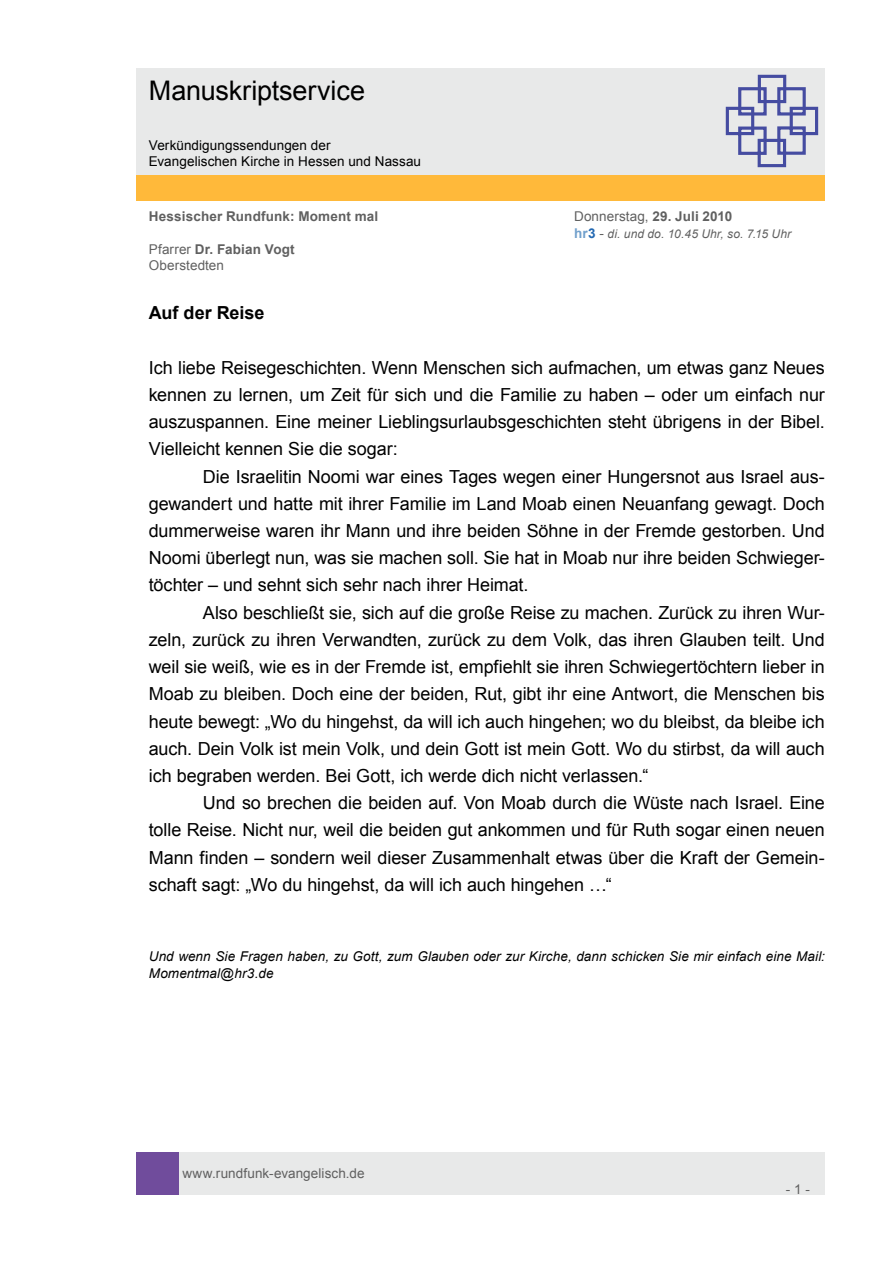
<style>
.page{position:relative;width:893px;height:1263px;background:#fff}
.page>*{position:absolute;margin:0;border:0;box-sizing:border-box;transform-origin:0 0}
.t1{font:27px "Arial";letter-spacing:-.005em;color:#000}
.t2{font:18px/27.2px "Arial";letter-spacing:-.005em;color:#000;text-align:justify}
.t3{font:700 18px "Arial";color:#000}
.t4{font:italic 13.5px/16.2px "Arial";letter-spacing:.005em;color:#000}
.t5{font:13.5px/16.2px "Arial";letter-spacing:.005em;color:#606060}
.t6{font:13.5px/16.2px "Arial";letter-spacing:.005em;color:#000}
.t7{font:700 13.5px "Arial";letter-spacing:.015em;color:#606060}
.t8{font:italic 12px "Arial";letter-spacing:.01em;color:#606060}
.s1{font-weight:700}
.s2{font-weight:700;font-style:normal;font-size:13.5px;color:#71a0cc}
.s3{font-weight:700;font-style:normal;font-size:13.5px;color:#2369b2}
.s4{font-style:normal;font-size:13.5px}
</style>
<div class="page">
<div style="left:179px;top:1152px;width:646px;height:43px;background:#e8e9e9"></div>
<div style="left:136px;top:1152px;width:43px;height:43px;background:#704c9c"></div>
<div style="left:136px;top:175px;width:689px;height:26px;background:#ffb93a"></div>
<div style="left:136px;top:68px;width:689px;height:106px;background:#e8e9e9"></div>
<svg style="left:725px;top:74px;width:94px;height:94px"></svg>
<h1 class="t1" style="left:149px;top:73px;width:218px">Manuskriptservice</h1>
<p class="t6" style="left:149px;top:137px;width:274px">Verkündigungssendungen der<br>Evangelischen Kirche in Hessen und Nassau</p>
<p class="t7" style="left:149px;top:208px;width:231px">Hessischer Rundfunk: Moment mal</p>
<p class="t5" style="left:574px;top:209px;width:160px">Donnerstag, <span class="s1">29. Juli 2010</span></p>
<p class="t8" style="left:574px;top:226px;width:219px"><span class="s2">hr</span><span class="s3">3</span> <span class="s4">-</span> di. und do. 10.45 Uhr, so. 7.15 Uhr</p>
<p class="t5" style="left:149px;top:241px;width:147px">Pfarrer <span class="s1">Dr. Fabian Vogt<br></span>Oberstedten</p>
<p class="t3" style="left:149px;top:301px;width:117px">Auf der Reise</p>
<p class="t2" style="left:149px;top:354px;width:678px">Ich liebe Reisegeschichten. Wenn Menschen sich aufmachen, um etwas ganz Neues kennen zu lernen, um Zeit für sich und die Familie zu haben – oder um einfach nur auszuspannen. Eine meiner Lieblingsurlaubsgeschichten steht übrigens in der Bibel.<br>Vielleicht kennen Sie die sogar:</p>
<p class="t2" style="left:149px;top:463px;width:678px;text-indent:54px">Die Israelitin Noomi war eines Tages wegen einer Hungersnot aus Israel aus&shy;gewandert und hatte mit ihrer Familie im Land Moab einen Neuanfang gewagt. Doch dummerweise waren ihr Mann und ihre beiden Söhne in der Fremde gestorben. Und Noomi überlegt nun, was sie machen soll. Sie hat in Moab nur ihre beiden Schwieger&shy;töchter – und sehnt sich sehr nach ihrer Heimat.</p>
<p class="t2" style="left:149px;top:599px;width:678px;text-indent:54px">Also beschließt sie, sich auf die große Reise zu machen. Zurück zu ihren Wur&shy;zeln, zurück zu ihren Verwandten, zurück zu dem Volk, das ihren Glauben teilt. Und weil sie weiß, wie es in der Fremde ist, empfiehlt sie ihren Schwiegertöchtern lieber in Moab zu bleiben. Doch eine der beiden, Rut, gibt ihr eine Antwort, die Menschen bis heute bewegt: „Wo du hingehst, da will ich auch hingehen; wo du bleibst, da bleibe ich auch. Dein Volk ist mein Volk, und dein Gott ist mein Gott. Wo du stirbst, da will auch ich begraben werden. Bei Gott, ich werde dich nicht verlassen.“</p>
<p class="t2" style="left:149px;top:789px;width:678px;text-indent:54px">Und so brechen die beiden auf. Von Moab durch die Wüste nach Israel. Eine tolle Reise. Nicht nur, weil die beiden gut ankommen und für Ruth sogar einen neuen Mann finden – sondern weil dieser Zusammenhalt etwas über die Kraft der Gemein&shy;schaft sagt: „Wo du hingehst, da will ich auch hingehen …“</p>
<p class="t4" style="left:149px;top:949px;width:677px">Und wenn Sie Fragen haben, zu Gott, zum Glauben oder zur Kirche, dann schicken Sie mir einfach eine Mail:<br>Momentmal@hr3.de</p>
<p class="t5" style="left:182px;top:1165px;width:184px">www.rundfunk-evangelisch.de</p>
<p class="t5" style="left:786px;top:1181px;width:26px">- 1 -</p>
</div>
